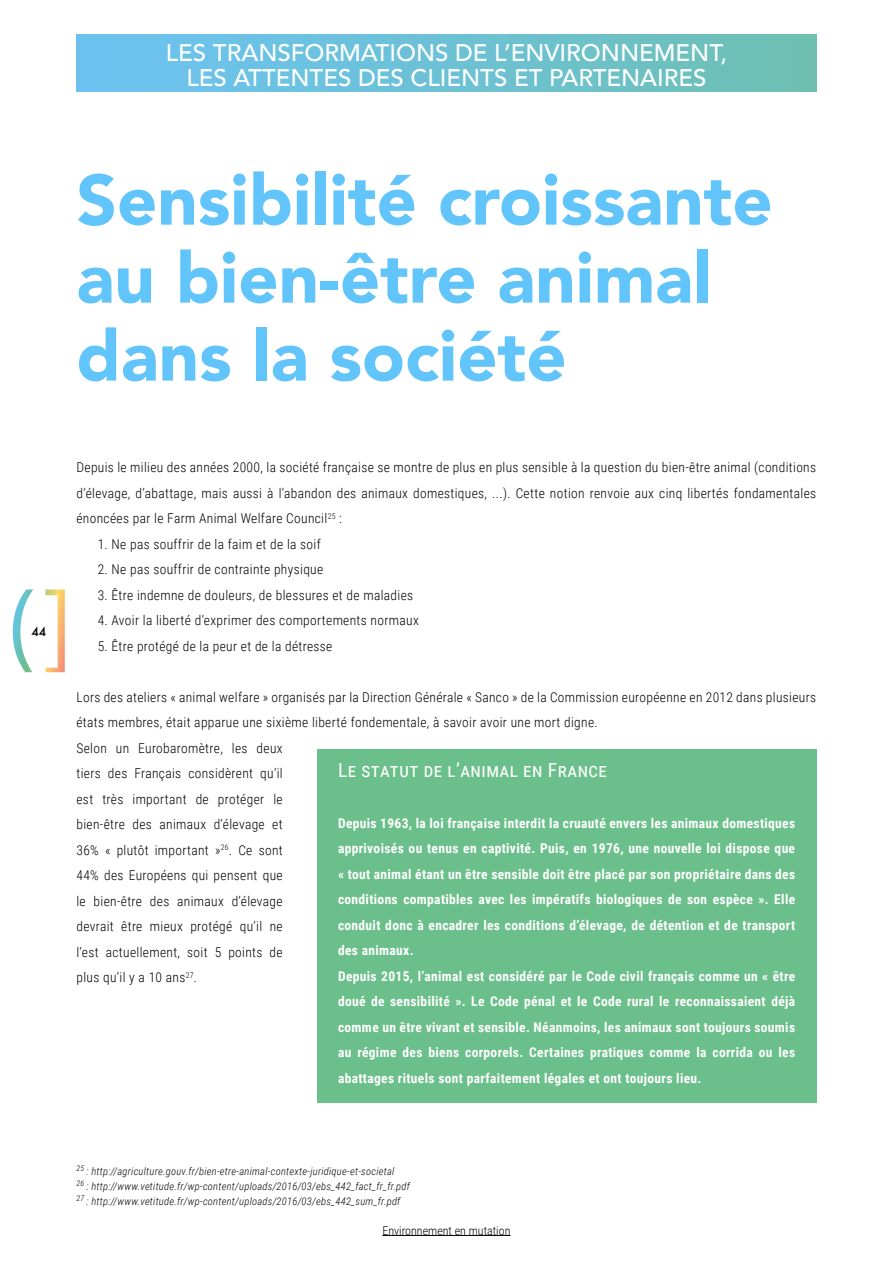
<style>
.page{position:relative;width:893px;height:1263px;background:#fff}
.page>*{position:absolute;margin:0;border:0;box-sizing:border-box;transform-origin:0 0}
.t1{font:900 70.35px/78px "Avenir";color:#61c4fa}
.t2{font:500 24px/25.5px "Avenir";color:#fff;text-align:center}
.t3{font:19.5px "Roboto Condensed";letter-spacing:.025em;color:#fff}
.t4{font:300 13.5px/25.5px "Roboto Condensed";letter-spacing:.025em;color:#000;text-align:justify}
.t5{font:700 13.5px/25.5px "Roboto Condensed";letter-spacing:.025em;color:#fff}
.t6{font:300 12px "Roboto Condensed";color:#000}
.t7{font:500 12px "Futura";color:#000}
.t8{font:italic 300 10.5px/15px "Roboto Condensed";letter-spacing:.025em;color:#000}
</style>
<div class="page">
<hr style="left:382px;top:1235px;width:128px;height:1px;background:#000">
<svg style="left:13px;top:589px;width:20px;height:83px"></svg>
<svg style="left:45px;top:589px;width:20px;height:83px"></svg>
<div style="left:77px;top:34px;width:739px;height:58px;background:linear-gradient(to right,#6cc2f3,#6dc0b3)"></div>
<div style="left:317px;top:749px;width:499px;height:354px;background:#6bbf8a"></div>
<h2 class="t2" style="left:166px;top:38px;width:563px">LES TRANSFORMATIONS DE L’ENVIRONNEMENT,<br>LES ATTENTES DES CLIENTS ET PARTENAIRES</h2>
<h1 class="t1" style="left:77px;top:159px;width:698px">Sensibilité croissante au bien-être animal dans la société</h1>
<p class="t7" style="left:31px;top:624px;width:16px">44</p>
<p class="t4" style="left:76px;top:454px;width:741px">Depuis le milieu des années 2000, la société française se montre de plus en plus sensible à la question du bien-être animal (conditions d’élevage, d’abattage, mais aussi à l’abandon des animaux domestiques, ...). Cette notion renvoie aux cinq libertés fondamentales énoncées par le Farm Animal Welfare Council<sup>25</sup> :</p>
<p class="t4" style="left:98px;top:531px;width:225px">1. Ne pas souffrir de la faim et de la soif</p>
<p class="t4" style="left:98px;top:556px;width:227px">2. Ne pas souffrir de contrainte physique</p>
<p class="t4" style="left:98px;top:582px;width:317px">3. Être indemne de douleurs, de blessures et de maladies</p>
<p class="t4" style="left:98px;top:607px;width:323px">4. Avoir la liberté d’exprimer des comportements normaux</p>
<p class="t4" style="left:98px;top:633px;width:236px">5. Être protégé de la peur et de la détresse</p>
<p class="t4" style="left:76px;top:684px;width:741px;text-align:left">Lors des ateliers « animal welfare » organisés par la Direction Générale « Sanco » de la Commission européenne en 2012 dans plusieurs états membres, était apparue une sixième liberté fondementale, à savoir avoir une mort digne.<br>Selon un Eurobaromètre, les deux<br>tiers des Français considèrent qu’il<br>est très important de protéger le<br>bien-être des animaux d’élevage et<br>36% « plutôt important »<sup>26</sup>. Ce sont<br>44% des Européens qui pensent que<br>le bien-être des animaux d’élevage<br>devrait être mieux protégé qu’il ne<br>l’est actuellement, soit 5 points de<br>plus qu’il y a 10 ans<sup>27</sup>.</p>
<h3 class="t3" style="left:338px;top:756px;width:270px">Le statut de l’animal en France</h3>
<p class="t5" style="left:338px;top:809px;width:459px">Depuis 1963, la loi française interdit la cruauté envers les animaux domestiques apprivoisés ou tenus en captivité. Puis, en 1976, une nouvelle loi dispose que « tout animal étant un être sensible doit être placé par son propriétaire dans des conditions compatibles avec les impératifs biologiques de son espèce ». Elle conduit donc à encadrer les conditions d’élevage, de détention et de transport des animaux.<br>Depuis 2015, l’animal est considéré par le Code civil français comme un « être doué de sensibilité ». Le Code pénal et le Code rural le reconnaissaient déjà comme un être vivant et sensible. Néanmoins, les animaux sont toujours soumis au régime des biens corporels. Certaines pratiques comme la corrida ou les abattages rituels sont parfaitement légales et ont toujours lieu.</p>
<p class="t8" style="left:77px;top:1164px;width:335px"><sup>25</sup> : http://agriculture.gouv.fr/bien-etre-animal-contexte-juridique-et-societal<br><sup>26</sup> : http://www.vetitude.fr/wp-content/uploads/2016/03/ebs_442_fact_fr_fr.pdf<br><sup>27</sup> : http://www.vetitude.fr/wp-content/uploads/2016/03/ebs_442_sum_fr.pdf</p>
<p class="t6" style="left:382px;top:1222px;width:130px">Environnement en mutation</p>
</div>
